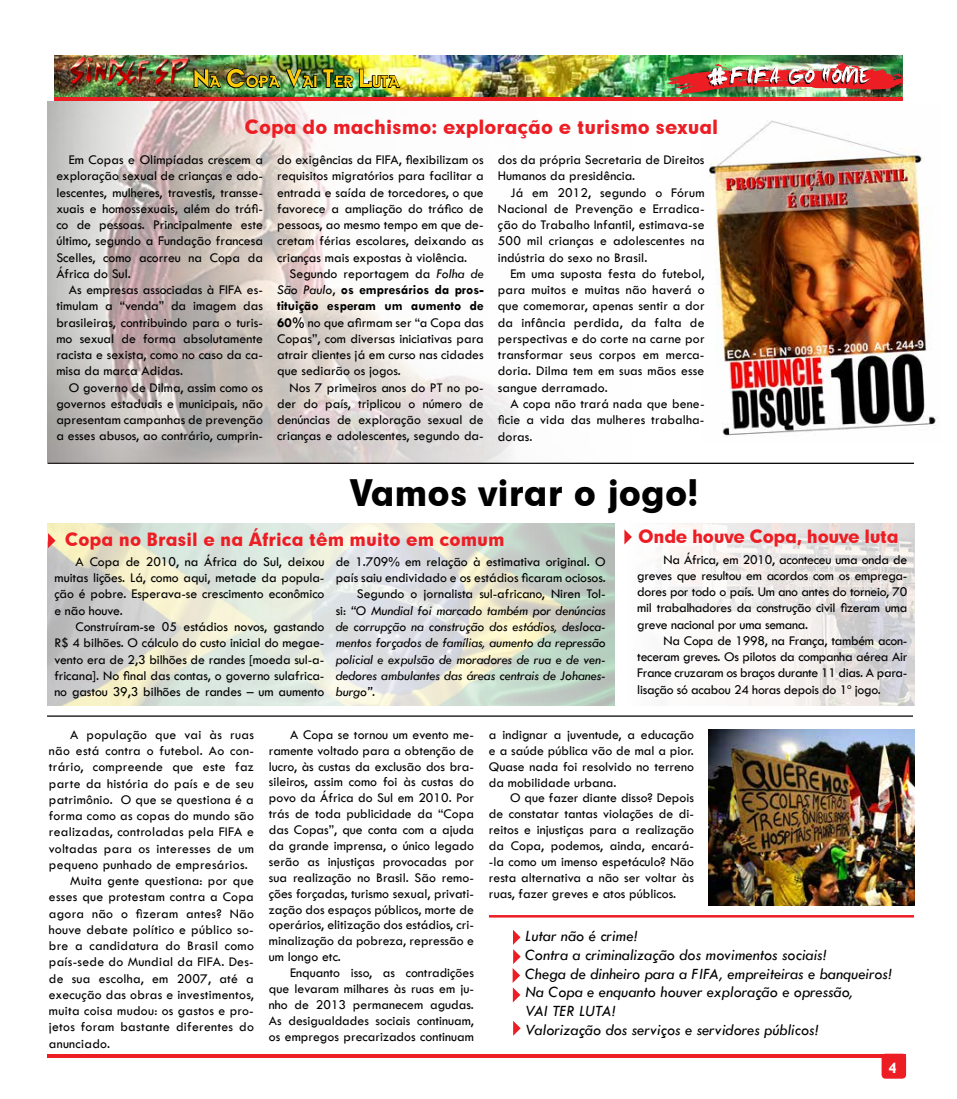
<style>
.page{position:relative;width:957px;height:1099px;background:#fff}
.page>*{position:absolute;margin:0;border:0;box-sizing:border-box;transform-origin:0 0}
.t1{font:35px "Geometric 706 BT Black B";color:#000}
.t2{font:18.75px "Geometric 706 BT Black B";color:#ed1d24}
.t3{font:17.5px "Geometric 706 BT Black B";color:#ed1d24}
.t4{font:17.5px "Geometric 706 BT Black B";letter-spacing:-.02em;color:#ed1d24}
.t5{font:italic 16.25px/18.8px "Tw Cen";color:#000}
.t6{font:700 15px "Gill Sans";color:#fff}
.t7{font:13.75px/16.2px "Tw Cen";color:#000;text-align:justify}
.t8{font:13.75px "Tw Cen";letter-spacing:.02em;color:#000}
.t9{font:italic 13.75px "Tw Cen";letter-spacing:-.005em;color:#000}
.s1{font-style:italic}
.s2{font-weight:700}
.s3{font-style:normal}
</style>
<div class="page">
<img style="left:54px;top:56px;width:848px;height:41px">
<img style="left:193px;top:68px;width:207px;height:21px">
<img style="left:666px;top:62px;width:236px;height:35px">
<div style="left:881px;top:1053px;width:25px;height:25px;background:#ed1d24;border-radius:4px"></div>
<svg style="left:47px;top:1053px;width:859px;height:4px;fill:#ed1d24"></svg>
<hr style="left:54px;top:97px;width:848px;height:3px;background:#ed1d24">
<img style="left:69px;top:56px;width:120px;height:30px">
<hr style="left:48px;top:462px;width:866px;height:2px;background:#000">
<hr style="left:489px;top:915px;width:425px;height:2px;background:#ed1d24">
<svg style="left:512px;top:930px;width:9px;height:72px"></svg>
<svg style="left:513px;top:1021px;width:8px;height:14px"></svg>
<img style="left:709px;top:729px;width:205px;height:176px">
<img style="left:47px;top:102px;width:586px;height:361px">
<img style="left:709px;top:120px;width:229px;height:317px">
<img style="left:624px;top:523px;width:290px;height:183px">
<svg style="left:624px;top:529px;width:8px;height:15px"></svg>
<img style="left:194px;top:523px;width:420px;height:183px">
<hr style="left:47px;top:715px;width:866px;height:1px;background:#000">
<svg style="left:48px;top:533px;width:8px;height:15px"></svg>
<h2 class="t2" style="left:245px;top:114px;width:475px">Copa do machismo: exploração e turismo sexual</h2>
<p class="t7" style="left:56px;top:151px;width:208px;text-indent:12px">Em Copas e Olimpíadas crescem a exploração sexual de crianças e ado&shy;lescentes, mulheres, travestis, transse&shy;xuais e homossexuais, além do tráfi&shy;co de pessoas. Principalmente este último, segundo a Fundação francesa Scelles, como acorreu na Copa da África do Sul.</p>
<p class="t7" style="left:56px;top:281px;width:208px;text-indent:12px">As empresas associadas à FIFA es&shy;timulam a “venda” da imagem das brasileiras, contribuindo para o turis&shy;mo sexual de forma absolutamente racista e sexista, como no caso da ca&shy;misa da marca Adidas.</p>
<p class="t7" style="left:56px;top:379px;width:208px;text-indent:12px">O governo de Dilma, assim como os governos estaduais e municipais, não apresentam campanhas de prevenção a esses abusos, ao contrário, cumprin-</p>
<p class="t7" style="left:277px;top:151px;width:208px">do exigências da FIFA, flexibilizam os requisitos migratórios para facilitar a entrada e saída de torcedores, o que favorece a ampliação do tráfico de pessoas, ao mesmo tempo em que de&shy;cretam férias escolares, deixando as crianças mais expostas à violência.</p>
<p class="t7" style="left:277px;top:265px;width:208px;text-indent:13px">Segundo reportagem da <span class="s1">Folha de São Paulo</span>, <span class="s2">os empresários da pros&shy;tituição esperam um aumento de 60%</span> no que afirmam ser “a Copa das Copas”, com diversas iniciativas para atrair clientes já em curso nas cidades que sediarão os jogos.</p>
<p class="t7" style="left:277px;top:379px;width:208px;text-indent:12px">Nos 7 primeiros anos do PT no po&shy;der do país, triplicou o número de denúncias de exploração sexual de crianças e adolescentes, segundo da-</p>
<p class="t7" style="left:498px;top:151px;width:208px">dos da própria Secretaria de Direitos<br>Humanos da presidência.</p>
<p class="t7" style="left:498px;top:184px;width:208px;text-indent:12px">Já em 2012, segundo o Fórum Nacional de Prevenção e Erradica&shy;ção do Trabalho Infantil, estimava-se 500 mil crianças e adolescentes na indústria do sexo no Brasil.</p>
<p class="t7" style="left:498px;top:265px;width:208px;text-indent:12px">Em uma suposta festa do futebol, para muitos e muitas não haverá o que comemorar, apenas sentir a dor da infância perdida, da falta de perspectivas e do corte na carne por transformar seus corpos em merca&shy;doria. Dilma tem em suas mãos esse sangue derramado.</p>
<p class="t7" style="left:498px;top:395px;width:208px;text-indent:12px">A copa não trará nada que bene&shy;ficie a vida das mulheres trabalha&shy;doras.</p>
<h1 class="t1" style="left:349px;top:468px;width:350px">Vamos virar o jogo!</h1>
<p class="t3" style="left:65px;top:527px;width:441px">Copa no Brasil e na África têm muito em comum</p>
<p class="t7" style="left:54px;top:553px;width:272px;text-indent:21px">A Copa de 2010, na África do Sul, deixou muitas lições. Lá, como aqui, metade da popula&shy;ção é pobre. Esperava-se crescimento econômico e não houve.</p>
<p class="t7" style="left:54px;top:618px;width:272px;text-indent:21px">Construíram-se 05 estádios novos, gastando R$ 4 bilhões. O cálculo do custo inicial do megae&shy;vento era de 2,3 bilhões de randes [moeda sul-a&shy;fricana]. No final das contas, o governo sulafrica&shy;no gastou 39,3 bilhões de randes – um aumento</p>
<p class="t7" style="left:336px;top:553px;width:272px">de 1.709% em relação à estimativa original. O</p>
<p class="t7" style="left:336px;top:569px;width:272px">país saiu endividado e os estádios ficaram ociosos.</p>
<p class="t7" style="left:357px;top:586px;width:250px">Segundo o jornalista sul-africano, Niren Tol-</p>
<p class="t9" style="left:336px;top:602px;width:271px"><span class="s3">si:</span> “O Mundial foi marcado também por denúncias</p>
<p class="t9" style="left:336px;top:618px;width:272px">de corrupção na construção dos estádios, desloca-</p>
<p class="t9" style="left:336px;top:634px;width:271px">mentos forçados de famílias, aumento da repressão</p>
<p class="t9" style="left:336px;top:651px;width:271px">policial e expulsão de moradores de rua e de ven-</p>
<p class="t9" style="left:336px;top:667px;width:272px">dedores ambulantes das áreas centrais de Johanes-</p>
<p class="t9" style="left:336px;top:683px;width:41px">burgo”<span class="s3">.</span></p>
<p class="t4" style="left:638px;top:524px;width:262px">Onde houve Copa, houve luta</p>
<p class="t7" style="left:637px;top:551px;width:272px;text-indent:26px">Na África, em 2010, aconteceu uma onda de greves que resultou em acordos com os emprega&shy;dores por todo o país. Um ano antes do torneio, 70 mil trabalhadores da construção civil fizeram uma greve nacional por uma semana.</p>
<p class="t7" style="left:637px;top:632px;width:272px;text-indent:26px">Na Copa de 1998, na França, também acon&shy;teceram greves. Os pilotos da companha aérea Air France cruzaram os braços durante 11 dias. A para&shy;lisação só acabou 24 horas depois do 1º jogo.</p>
<p class="t8" style="left:70px;top:726px;width:185px">A população que vai às ruas</p>
<p class="t8" style="left:49px;top:742px;width:206px">não está contra o futebol. Ao con-</p>
<p class="t8" style="left:49px;top:758px;width:207px">trário, compreende que este faz</p>
<p class="t8" style="left:49px;top:774px;width:206px">parte da história do país e de seu</p>
<p class="t8" style="left:49px;top:791px;width:206px">patrimônio. O que se questiona é a</p>
<p class="t8" style="left:49px;top:807px;width:207px">forma como as copas do mundo são</p>
<p class="t8" style="left:49px;top:823px;width:206px">realizadas, controladas pela FIFA e</p>
<p class="t8" style="left:49px;top:840px;width:206px">voltadas para os interesses de um</p>
<p class="t8" style="left:49px;top:856px;width:200px">pequeno punhado de empresários.</p>
<p class="t8" style="left:70px;top:872px;width:185px">Muita gente questiona: por que</p>
<p class="t8" style="left:49px;top:888px;width:207px">esses que protestam contra a Copa</p>
<p class="t8" style="left:49px;top:905px;width:207px">agora não o fizeram antes? Não</p>
<p class="t8" style="left:49px;top:921px;width:206px">houve debate político e público so-</p>
<p class="t8" style="left:49px;top:937px;width:207px">bre a candidatura do Brasil como</p>
<p class="t8" style="left:49px;top:953px;width:206px">país-sede do Mundial da FIFA. Des-</p>
<p class="t8" style="left:49px;top:970px;width:206px">de sua escolha, em 2007, até a</p>
<p class="t8" style="left:49px;top:986px;width:207px">execução das obras e investimentos,</p>
<p class="t8" style="left:49px;top:1002px;width:206px">muita coisa mudou: os gastos e pro-</p>
<p class="t8" style="left:49px;top:1018px;width:206px">jetos foram bastante diferentes do</p>
<p class="t8" style="left:49px;top:1035px;width:63px">anunciado.</p>
<p class="t7" style="left:269px;top:726px;width:206px;line-height:15.9px;text-indent:21px">A Copa se tornou um evento me&shy;ramente voltado para a obtenção de lucro, às custas da exclusão dos bra&shy;sileiros, assim como foi às custas do povo da África do Sul em 2010. Por trás de toda publicidade da “Copa das Copas”, que conta com a ajuda da grande imprensa, o único legado serão as injustiças provocadas por sua realização no Brasil. São remo&shy;ções forçadas, turismo sexual, privati&shy;zação dos espaços públicos, morte de operários, elitização dos estádios, cri&shy;minalização da pobreza, repressão e um longo etc.</p>
<p class="t7" style="left:269px;top:964px;width:206px;line-height:15.9px;text-indent:21px">Enquanto isso, as contradições que levaram milhares às ruas em ju&shy;nho de 2013 permanecem agudas.<br>As desigualdades sociais continuam, os empregos precarizados continuam</p>
<p class="t7" style="left:489px;top:726px;width:206px;line-height:15.9px">a indignar a juventude, a educação e a saúde pública vão de mal a pior.<br>Quase nada foi resolvido no terreno da mobilidade urbana.</p>
<p class="t7" style="left:489px;top:790px;width:206px;line-height:15.9px;text-indent:21px">O que fazer diante disso? Depois de constatar tantas violações de di&shy;reitos e injustiças para a realização da Copa, podemos, ainda, encará--la como um imenso espetáculo? Não resta alternativa a não ser voltar às ruas, fazer greves e atos públicos.</p>
<p class="t5" style="left:525px;top:926px;width:369px">Lutar não é crime!<br>Contra a criminalização dos movimentos sociais!<br>Chega de dinheiro para a FIFA, empreiteiras e banqueiros!<br>Na Copa e enquanto houver exploração e opressão,<br>VAI TER LUTA!<br>Valorização dos serviços e servidores públicos!</p>
<p class="t6" style="left:888px;top:1059px;width:10px">4</p>
</div>
